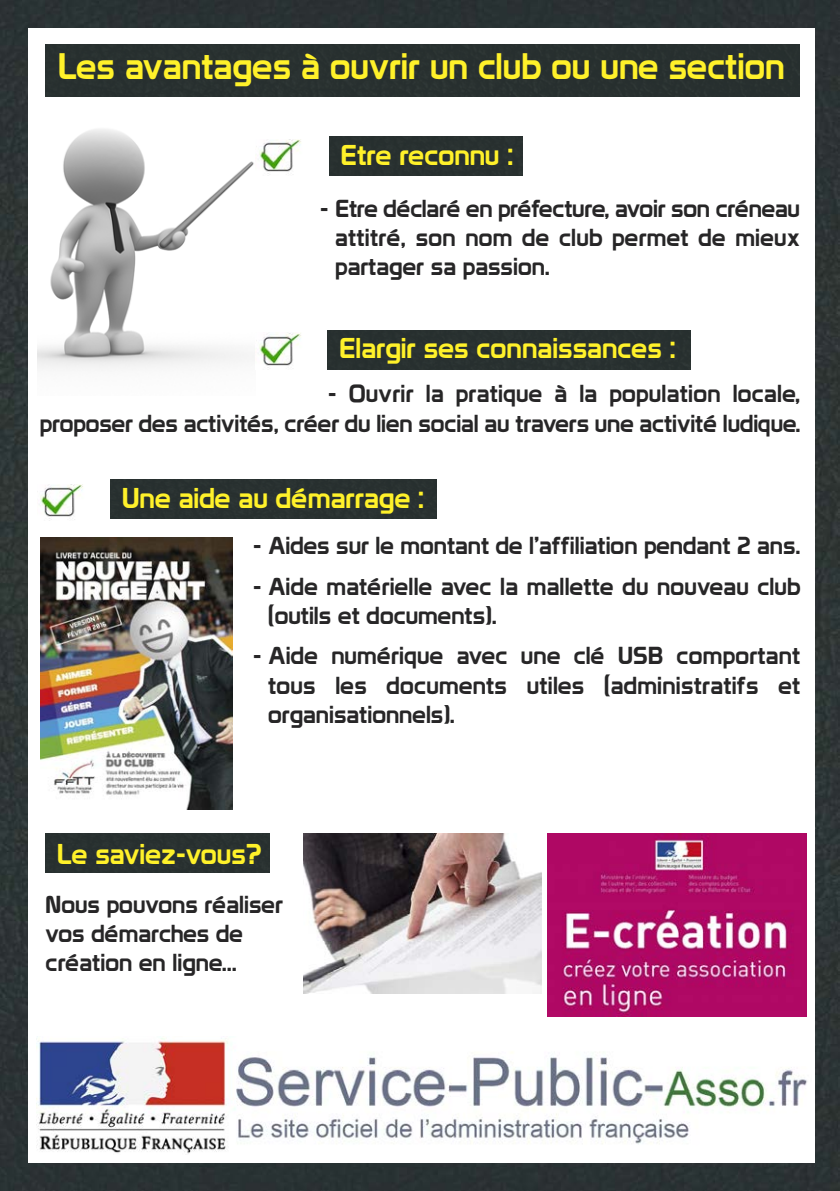
<style>
.page{position:relative;width:840px;height:1191px;background:#fff}
.page>*{position:absolute;margin:0;border:0;box-sizing:border-box;transform-origin:0 0}
.t1{font:36px "Prototype";color:#fff12a}
.t2{font:28px "Prototype";color:#fff12a}
.t3{font:24px/29.2px "Prototype";color:#272627;text-align:justify}
</style>
<div class="page">
<img style="left:0;top:0;width:839px;height:1191px">
<div style="left:28px;top:28px;width:786px;height:1134px;background:#fff"></div>
<div style="left:46px;top:44px;width:753px;height:52px;background:#283030"></div>
<img style="left:38px;top:129px;width:216px;height:240px">
<img style="left:259px;top:139px;width:42px;height:35px">
<img style="left:259px;top:333px;width:42px;height:35px">
<img style="left:39px;top:484px;width:44px;height:36px">
<div style="left:329px;top:137px;width:193px;height:38px;background:#283130"></div>
<div style="left:327px;top:330px;width:363px;height:39px;background:#283130"></div>
<div style="left:110px;top:480px;width:326px;height:38px;background:#293130"></div>
<div style="left:46px;top:833px;width:223px;height:39px;background:#293130"></div>
<img style="left:303px;top:833px;width:238px;height:160px">
<img style="left:547px;top:833px;width:259px;height:183px">
<img style="left:40px;top:538px;width:192px;height:271px">
<img style="left:37px;top:1036px;width:770px;height:118px">
<h1 class="t1" style="left:58px;top:45px;width:727px">Les avantages à ouvrir un club ou une section</h1>
<p class="t2" style="left:340px;top:138px;width:174px">Etre reconnu :</p>
<p class="t3" style="left:335px;top:194px;width:466px;text-indent:-15px">- Etre déclaré en préfecture, avoir son créneau attitré, son nom de club permet de mieux partager sa passion.</p>
<p class="t2" style="left:339px;top:332px;width:338px">Elargir ses connaissances :</p>
<p class="t3" style="left:40px;top:379px;width:761px;text-align:right">- Ouvrir la pratique à la population locale,<br>proposer des activités, créer du lien social au travers une activité ludique.</p>
<p class="t2" style="left:122px;top:481px;width:303px">Une aide au démarrage :</p>
<p class="t3" style="left:253px;top:531px;width:548px">- Aides sur le montant de l’affiliation pendant 2 ans.</p>
<p class="t3" style="left:268px;top:571px;width:533px;text-indent:-15px">- Aide matérielle avec la mallette du nouveau club (outils et documents).</p>
<p class="t3" style="left:268px;top:641px;width:533px;text-indent:-15px">- Aide numérique avec une clé USB comportant tous les documents utiles (administratifs et organisationnels).</p>
<p class="t2" style="left:57px;top:837px;width:205px">Le saviez-vous?</p>
<p class="t3" style="left:46px;top:889px;width:239px;text-align:left">Nous pouvons réaliser vos démarches de création en ligne...</p>
</div>
